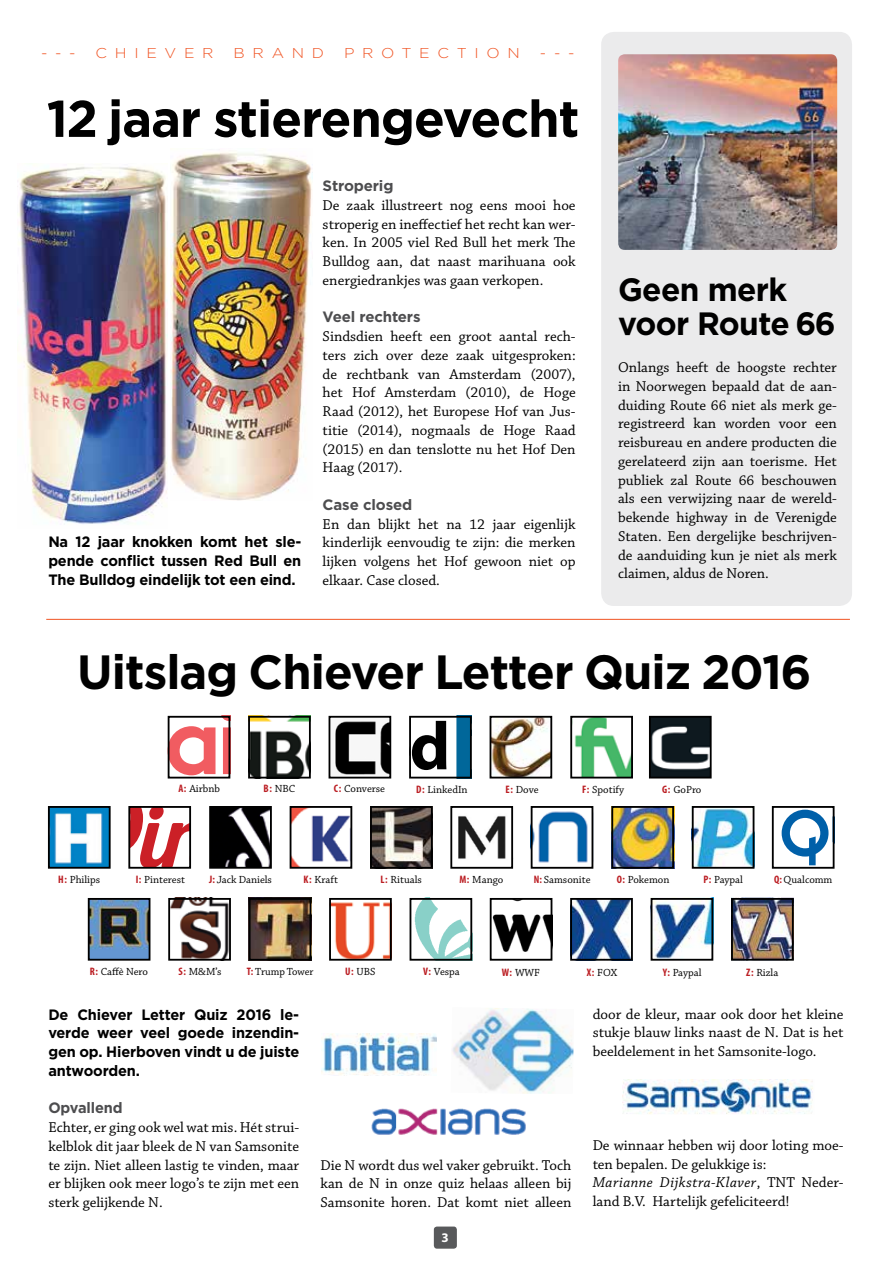
<style>
.page{position:relative;width:893px;height:1263px;background:#fff}
.page>*{position:absolute;margin:0;border:0;box-sizing:border-box;transform-origin:0 0}
.t1{font:700 51.45px "Gotham";letter-spacing:-.02em;color:#000}
.t2{font:700 48px "Gotham";letter-spacing:-.02em;color:#000}
.t3{font:700 32.25px/34.5px "Gotham";letter-spacing:-.02em;color:#000}
.t4{font:700 28.2px "Myriad Pro";letter-spacing:-.03em;color:#000}
.t5{font:15px/18.8px "Chaparral Pro";color:#000;text-align:justify}
.t6{font:700 15px/18.8px "Gotham";letter-spacing:-.015em;color:#000;text-align:justify}
.t7{font:700 15px "Gotham";letter-spacing:-.01em;color:#4d4d4f}
.t8{font:300 14.25px "Gotham";letter-spacing:.49em;color:#f05423;scale:1.1 1}
.t9{font:700 13.2px "Myriad Pro";color:#fff}
.t10{font:10.95px "Chaparral Pro";color:#000}
.s1{color:#fff}
.s2{font-family:"Myriad Pro";font-weight:700;font-stretch:condensed;color:#bb1e23}
.s3{font-style:italic}
</style>
<div class="page">
<div style="left:434px;top:1226px;width:23px;height:23px;background:#58595b;border-radius:3px"></div>
<div style="left:601px;top:32px;width:251px;height:574px;background:#ebebec;border-radius:13px"></div>
<img style="left:618px;top:54px;width:219px;height:196px">
<hr style="left:46px;top:619px;width:804px;height:1px;background:#f05423">
<svg style="left:782px;top:810px;width:47px;height:55px"></svg>
<div style="left:772px;top:806px;width:62px;height:63px;border:2px solid #000"></div>
<img style="left:493px;top:719px;width:56px;height:56px">
<div style="left:490px;top:716px;width:62px;height:62px;border:2px solid #000"></div>
<img style="left:574px;top:719px;width:56px;height:56px">
<div style="left:570px;top:716px;width:63px;height:62px;border:2px solid #000"></div>
<img style="left:493px;top:901px;width:56px;height:51px">
<div style="left:490px;top:898px;width:62px;height:63px;border:2px solid #000"></div>
<img style="left:734px;top:901px;width:57px;height:57px">
<div style="left:731px;top:898px;width:63px;height:63px;border:2px solid #000"></div>
<img style="left:373px;top:809px;width:57px;height:57px">
<div style="left:370px;top:806px;width:63px;height:63px;border:2px solid #000"></div>
<img style="left:458px;top:816px;width:48px;height:43px">
<div style="left:450px;top:806px;width:63px;height:63px;border:2px solid #000"></div>
<img style="left:251px;top:719px;width:57px;height:56px">
<div style="left:248px;top:716px;width:63px;height:62px;border:2px solid #000"></div>
<img style="left:171px;top:901px;width:57px;height:57px">
<div style="left:168px;top:898px;width:63px;height:63px;border:2px solid #000"></div>
<img style="left:252px;top:901px;width:56px;height:57px">
<div style="left:249px;top:898px;width:62px;height:63px;border:2px solid #000"></div>
<img style="left:332px;top:902px;width:57px;height:56px">
<div style="left:329px;top:898px;width:63px;height:63px;border:2px solid #000"></div>
<img style="left:614px;top:809px;width:57px;height:57px">
<div style="left:611px;top:806px;width:63px;height:63px;border:2px solid #000"></div>
<img style="left:414px;top:901px;width:55px;height:57px">
<div style="left:410px;top:898px;width:62px;height:63px;border:2px solid #000"></div>
<img style="left:695px;top:809px;width:56px;height:57px">
<div style="left:692px;top:806px;width:62px;height:63px;border:2px solid #000"></div>
<img style="left:534px;top:811px;width:54px;height:52px">
<div style="left:531px;top:806px;width:62px;height:63px;border:2px solid #000"></div>
<img style="left:335px;top:721px;width:53px;height:54px">
<div style="left:329px;top:716px;width:62px;height:62px;border:2px solid #000"></div>
<img style="left:652px;top:719px;width:57px;height:56px">
<div style="left:649px;top:716px;width:63px;height:62px;border:2px solid #000"></div>
<img style="left:51px;top:809px;width:57px;height:57px">
<div style="left:48px;top:806px;width:63px;height:63px;border:2px solid #000"></div>
<svg style="left:131px;top:809px;width:57px;height:57px"></svg>
<div style="left:128px;top:806px;width:63px;height:63px;border:2px solid #000"></div>
<img style="left:212px;top:809px;width:57px;height:57px">
<div style="left:209px;top:806px;width:63px;height:63px;border:2px solid #000"></div>
<img style="left:293px;top:809px;width:56px;height:57px">
<div style="left:290px;top:806px;width:62px;height:63px;border:2px solid #000"></div>
<img style="left:91px;top:901px;width:56px;height:57px">
<div style="left:88px;top:898px;width:62px;height:63px;border:2px solid #000"></div>
<img style="left:573px;top:901px;width:57px;height:57px">
<div style="left:570px;top:898px;width:63px;height:63px;border:2px solid #000"></div>
<img style="left:654px;top:901px;width:56px;height:57px">
<div style="left:651px;top:898px;width:62px;height:63px;border:2px solid #000"></div>
<svg style="left:171px;top:719px;width:56px;height:56px"></svg>
<div style="left:168px;top:716px;width:62px;height:62px;border:2px solid #000"></div>
<svg style="left:412px;top:721px;width:34px;height:49px"></svg>
<svg style="left:456px;top:719px;width:13px;height:56px"></svg>
<div style="left:409px;top:716px;width:63px;height:62px;border:2px solid #000"></div>
<img style="left:452px;top:1008px;width:122px;height:86px">
<img style="left:322px;top:1033px;width:115px;height:43px">
<img style="left:371px;top:1108px;width:155px;height:27px">
<img style="left:622px;top:1079px;width:191px;height:35px">
<img style="left:171px;top:152px;width:141px;height:348px">
<img style="left:17px;top:167px;width:150px;height:357px">
<p class="t8" style="left:41px;top:44px;width:33px">---</p>
<p class="t8" style="left:96px;top:44px;width:109px">CHIEVER</p>
<p class="t8" style="left:234px;top:44px;width:84px">BRAND</p>
<p class="t8" style="left:344px;top:44px;width:161px">PROTECTION</p>
<p class="t8" style="left:540px;top:44px;width:33px">---</p>
<h1 class="t1" style="left:47px;top:85px;width:534px">12 jaar stierengevecht</h1>
<p class="t6" style="left:48px;top:533px;width:254px">Na 12 jaar knokken komt het sle&shy;pende conflict tussen Red Bull en The Bulldog eindelijk tot een eind.</p>
<p class="t7" style="left:323px;top:176px;width:72px">Stroperig</p>
<p class="t5" style="left:323px;top:196px;width:255px">De zaak illustreert nog eens mooi hoe stroperig en ineffectief het recht kan wer&shy;ken. In 2005 viel Red Bull het merk The Bulldog aan, dat naast marihuana ook energiedrankjes was gaan verkopen.</p>
<p class="t7" style="left:323px;top:307px;width:99px">Veel rechters</p>
<p class="t5" style="left:323px;top:328px;width:255px">Sindsdien heeft een groot aantal rech&shy;ters zich over deze zaak uitgesproken: de rechtbank van Amsterdam (2007), het Hof Amsterdam (2010), de Hoge Raad (2012), het Europese Hof van Jus&shy;titie (2014), nogmaals de Hoge Raad (2015) en dan tenslotte nu het Hof Den Haag (2017).</p>
<p class="t7" style="left:323px;top:495px;width:91px">Case closed</p>
<p class="t5" style="left:323px;top:515px;width:255px">En dan blijkt het na 12 jaar eigenlijk kinderlijk eenvoudig te zijn: die merken lijken volgens het Hof gewoon niet op elkaar. Case closed.</p>
<h3 class="t4" style="left:338px;top:552px;width:113px">Linked <span class="s1">in</span></h3>
<h3 class="t3" style="left:618px;top:272px;width:219px">Geen merk voor Route 66</h3>
<p class="t5" style="left:618px;top:359px;width:220px">Onlangs heeft de hoogste rechter in Noorwegen bepaald dat de aan&shy;duiding Route 66 niet als merk ge&shy;registreerd kan worden voor een reisbureau en andere producten die gerelateerd zijn aan toerisme. Het publiek zal Route 66 beschouwen als een verwijzing naar de wereld&shy;bekende highway in de Verenigde Staten. Een dergelijke beschrijven&shy;de aanduiding kun je niet als merk claimen, aldus de Noren.</p>
<h2 class="t2" style="left:77px;top:640px;width:736px">Uitslag Chiever Letter Quiz 2016</h2>
<p class="t10" style="left:58px;top:873px;width:44px"><span class="s2">H:</span> Philips</p>
<p class="t10" style="left:178px;top:782px;width:43px"><span class="s2">A:</span> Airbnb</p>
<p class="t10" style="left:582px;top:783px;width:44px"><span class="s2">F:</span> Spotify</p>
<p class="t10" style="left:334px;top:782px;width:53px"><span class="s2">C:</span> Converse</p>
<p class="t10" style="left:264px;top:782px;width:33px"><span class="s2">B:</span> NBC</p>
<p class="t10" style="left:662px;top:783px;width:41px"><span class="s2">G:</span> GoPro</p>
<p class="t10" style="left:416px;top:783px;width:53px"><span class="s2">D:</span> LinkedIn</p>
<p class="t10" style="left:506px;top:783px;width:35px"><span class="s2">E:</span> Dove</p>
<p class="t10" style="left:209px;top:873px;width:64px"><span class="s2">J:</span> Jack Daniels</p>
<p class="t10" style="left:774px;top:874px;width:60px"><span class="s2">Q:</span> Qualcomm</p>
<p class="t10" style="left:136px;top:873px;width:51px"><span class="s2">I:</span> Pinterest</p>
<p class="t10" style="left:304px;top:873px;width:36px"><span class="s2">K:</span> Kraft</p>
<p class="t10" style="left:381px;top:873px;width:43px"><span class="s2">L:</span> Rituals</p>
<p class="t10" style="left:459px;top:873px;width:45px"><span class="s2">M:</span> Mango</p>
<p class="t10" style="left:534px;top:873px;width:58px"><span class="s2">N:</span> Samsonite</p>
<p class="t10" style="left:617px;top:873px;width:54px"><span class="s2">O:</span> Pokemon</p>
<p class="t10" style="left:703px;top:873px;width:41px"><span class="s2">P:</span> Paypal</p>
<p class="t10" style="left:90px;top:966px;width:60px"><span class="s2">R:</span> Caffè Nero</p>
<p class="t10" style="left:179px;top:966px;width:44px"><span class="s2">S:</span> M&amp;M’s</p>
<p class="t10" style="left:502px;top:966px;width:40px"><span class="s2">W:</span> WWF</p>
<p class="t10" style="left:247px;top:966px;width:68px"><span class="s2">T:</span> Trump Tower</p>
<p class="t10" style="left:587px;top:966px;width:32px"><span class="s2">X:</span> FOX</p>
<p class="t10" style="left:345px;top:966px;width:32px"><span class="s2">U:</span> UBS</p>
<p class="t10" style="left:663px;top:966px;width:40px"><span class="s2">Y:</span> Paypal</p>
<p class="t10" style="left:423px;top:966px;width:38px"><span class="s2">V:</span> Vespa</p>
<p class="t10" style="left:746px;top:966px;width:34px"><span class="s2">Z:</span> Rizla</p>
<p class="t6" style="left:48px;top:1005px;width:252px">De Chiever Letter Quiz 2016 le&shy;verde weer veel goede inzendin&shy;gen op. Hierboven vindt u de juiste antwoorden.</p>
<p class="t7" style="left:48px;top:1098px;width:76px">Opvallend</p>
<p class="t5" style="left:48px;top:1118px;width:252px">Echter, er ging ook wel wat mis. Hét strui&shy;kelblok dit jaar bleek de N van Samsonite te zijn. Niet alleen lastig te vinden, maar er blijken ook meer logo’s te zijn met een sterk gelijkende N.</p>
<p class="t5" style="left:321px;top:1156px;width:252px">Die N wordt dus wel vaker gebruikt. Toch kan de N in onze quiz helaas alleen bij Samsonite horen. Dat komt niet alleen</p>
<p class="t9" style="left:441px;top:1229px;width:9px">3</p>
<p class="t5" style="left:593px;top:1005px;width:252px">door de kleur, maar ook door het kleine stukje blauw links naast de N. Dat is het beeldelement in het Samsonite-logo.</p>
<p class="t5" style="left:593px;top:1136px;width:252px;text-align:left">De winnaar hebben wij door loting moe&shy;ten bepalen. De gelukkige is:<br><span class="s3">Marianne Dijkstra-Klaver</span>, TNT Neder&shy;land B.V. Hartelijk gefeliciteerd!</p>
</div>
